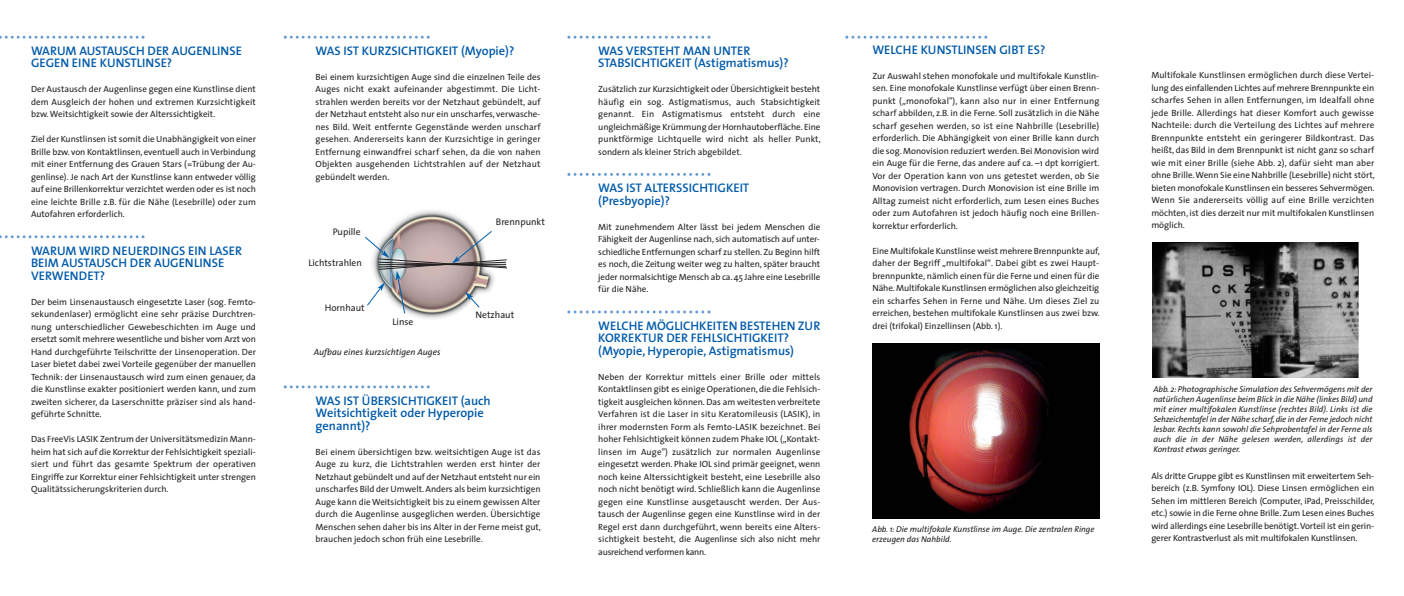
<style>
.page{position:relative;width:1404px;height:596px;background:#fff}
.page>*{position:absolute;margin:0;border:0;box-sizing:border-box;transform-origin:0 0}
.t1{font:600 12.5px/12.5px "The Sans";color:#005aaa}
.t2{font:9.5px "The Sans";color:#231f20}
.t3{font:9px/12.5px "The Sans";color:#231f20;text-align:justify}
.t4{font:italic 9px "The Sans";color:#231f20}
.t5{font:italic 8.5px/10px "The Sans";color:#231f20}
.s1{font-size:8.5px}
</style>
<div class="page">
<img style="left:872px;top:344px;width:227px;height:174px">
<img style="left:1152px;top:243px;width:205px;height:135px">
<img style="left:389px;top:210px;width:86px;height:109px">
<img style="left:365px;top:231px;width:142px;height:82px">
<svg style="left:0;top:36px;width:144px;height:3px"></svg>
<svg style="left:0;top:235px;width:144px;height:3px"></svg>
<svg style="left:284px;top:36px;width:145px;height:3px"></svg>
<svg style="left:284px;top:385px;width:145px;height:3px"></svg>
<svg style="left:567px;top:36px;width:143px;height:3px"></svg>
<svg style="left:567px;top:173px;width:143px;height:3px"></svg>
<svg style="left:567px;top:310px;width:143px;height:3px"></svg>
<svg style="left:845px;top:36px;width:142px;height:3px"></svg>
<h1 class="t1" style="left:31px;top:47px;width:212px">WARUM AUSTAUSCH DER AUGENLINSE<br>GEGEN EINE KUNSTLINSE?</h1>
<p class="t3" style="left:31px;top:84px;width:226px">Der Austausch der Augenlinse gegen eine Kunstlinse dient dem Ausgleich der hohen und extremen Kurzsichtigkeit bzw. Weitsichtigkeit sowie der Alterssichtigkeit.</p>
<p class="t3" style="left:31px;top:134px;width:226px">Ziel der Kunstlinsen ist somit die Unabhängigkeit von einer Brille bzw. von Kontaktlinsen, eventuell auch in Verbindung mit einer Entfernung des Grauen Stars (=Trübung der Au&shy;genlinse). Je nach Art der Kunstlinse kann entweder völlig auf eine Brillenkorrektur verzichtet werden oder es ist noch eine leichte Brille z.B. für die Nähe (Lesebrille) oder zum Autofahren erforderlich.</p>
<h1 class="t1" style="left:31px;top:247px;width:212px">WARUM WIRD NEUERDINGS EIN LASER<br>BEIM AUSTAUSCH DER AUGENLINSE<br>VERWENDET?</h1>
<p class="t3" style="left:31px;top:296px;width:226px">Der beim Linsenaustausch eingesetzte Laser (sog. Femto&shy;sekundenlaser) ermöglicht eine sehr präzise Durchtren&shy;nung unterschiedlicher Gewebeschichten im Auge und ersetzt somit mehrere wesentliche und bisher vom Arzt von Hand durchgeführte Teilschritte der Linsenoperation. Der Laser bietet dabei zwei Vorteile gegenüber der manuellen Technik: der Linsenaustausch wird zum einen genauer, da die Kunstlinse exakter positioniert werden kann, und zum zweiten sicherer, da Laserschnitte präziser sind als hand&shy;geführte Schnitte.</p>
<p class="t3" style="left:31px;top:434px;width:226px">Das FreeVis LASIK Zentrum der Universitätsmedizin Mann&shy;heim hat sich auf die Korrektur der Fehlsichtigkeit speziali&shy;siert und führt das gesamte Spektrum der operativen Eingriffe zur Korrektur einer Fehlsichtigkeit unter strengen Qualitätssicherungskriterien durch.</p>
<h1 class="t1" style="left:315px;top:47px;width:200px">WAS IST KURZSICHTIGKEIT (Myopie)?</h1>
<p class="t3" style="left:315px;top:71px;width:226px">Bei einem kurzsichtigen Auge sind die einzelnen Teile des Auges nicht exakt aufeinander abgestimmt. Die Licht&shy;strahlen werden bereits vor der Netzhaut gebündelt, auf der Netzhaut entsteht also nur ein unscharfes, verwasche&shy;nes Bild. Weit entfernte Gegenstände werden unscharf gesehen. Andererseits kann der Kurzsichtige in geringer Entfernung einwandfrei scharf sehen, da die von nahen Objekten ausgehenden Lichtstrahlen auf der Netzhaut gebündelt werden.</p>
<p class="t2" style="left:333px;top:228px;width:29px">Pupille</p>
<p class="t2" style="left:308px;top:258px;width:55px">Lichtstrahlen</p>
<p class="t2" style="left:325px;top:304px;width:42px">Hornhaut</p>
<p class="t2" style="left:392px;top:318px;width:22px">Linse</p>
<p class="t4" style="left:314px;top:348px;width:128px">Aufbau eines kurzsichtigen Auges</p>
<p class="t2" style="left:496px;top:218px;width:50px">Brennpunkt</p>
<p class="t2" style="left:475px;top:311px;width:40px">Netzhaut</p>
<h1 class="t1" style="left:315px;top:397px;width:177px">WAS IST ÜBERSICHTIGKEIT (auch<br>Weitsichtigkeit oder Hyperopie genannt)?</h1>
<p class="t3" style="left:315px;top:446px;width:227px">Bei einem übersichtigen bzw. weitsichtigen Auge ist das Auge zu kurz, die Lichtstrahlen werden erst hinter der Netzhaut gebündelt und auf der Netzhaut entsteht nur ein unscharfes Bild der Umwelt. Anders als beim kurzsichtigen Auge kann die Weitsichtigkeit bis zu einem gewissen Alter durch die Augenlinse ausgeglichen werden. Übersichtige Menschen sehen daher bis ins Alter in der Ferne meist gut, brauchen jedoch schon früh eine Lesebrille.</p>
<h1 class="t1" style="left:598px;top:47px;width:192px">WAS VERSTEHT MAN UNTER<br>STAB SICHTIGKEIT (Astigmatismus)?</h1>
<p class="t3" style="left:598px;top:84px;width:224px">Zusätzlich zur Kurzsichtigkeit oder Übersichtigkeit besteht häufig ein sog. Astigmatismus, auch Stabsichtigkeit genannt. Ein Astigmatismus entsteht durch eine ungleichmäßige Krümmung der Hornhautoberfläche. Eine punktförmige Lichtquelle wird nicht als heller Punkt, sondern als kleiner Strich abgebildet<span class="s1">.</span></p>
<h1 class="t1" style="left:598px;top:184px;width:153px">WAS IST ALTERSSICHTIGKEIT (Presbyopie)?</h1>
<p class="t3" style="left:598px;top:221px;width:223px">Mit zunehmendem Alter lässt bei jedem Menschen die Fähigkeit der Augenlinse nach, sich automatisch auf unter&shy;schiedliche Entfernungen scharf zu stellen. Zu Beginn hilft es noch, die Zeitung weiter weg zu halten, später braucht jeder normalsichtige Mensch ab ca. 45 Jahre eine Lesebrille für die Nähe.</p>
<h1 class="t1" style="left:598px;top:322px;width:223px">WELCHE MÖGLICHKEITEN BESTEHEN ZUR<br>KORREKTUR DER FEHLSICHTIG KEIT? (Myopie, Hyperopie, Astig matismus)</h1>
<p class="t3" style="left:598px;top:371px;width:223px">Neben der Korrektur mittels einer Brille oder mittels Kontaktlinsen gibt es einige Operationen, die die Fehlsich&shy;tigkeit ausgleichen können. Das am weitesten verbreitete Verfahren ist die Laser in situ Keratomileusis (LASIK), in ihrer modernsten Form als Femto-LASIK bezeichnet. Bei hoher Fehlsichtigkeit können zudem Phake IOL („Kontakt&shy;linsen im Auge") zusätzlich zur normalen Augenlinse eingesetzt werden. Phake IOL sind primär geeignet, wenn noch keine Alterssichtigkeit besteht, eine Lesebrille also noch nicht benötigt wird. Schließlich kann die Augenlinse gegen eine Kunstlinse ausgetauscht werden. Der Aus&shy;tausch der Augenlinse gegen eine Kunstlinse wird in der Regel erst dann durchgeführt, wenn bereits eine Alters&shy;sichtigkeit besteht, die Augenlinse sich also nicht mehr ausreichend verformen kann.</p>
<h1 class="t1" style="left:872px;top:46px;width:174px">WELCHE KUNSTLINSEN GIBT ES?</h1>
<p class="t3" style="left:872px;top:70px;width:229px">Zur Auswahl stehen monofokale und multifokale Kunstlin&shy;sen. Eine monofokale Kunstlinse verfügt über einen Brenn&shy;punkt („monofokal"), kann also nur in einer Entfernung scharf abbilden, z.B. in die Ferne. Soll zusätzlich in die Nähe scharf gesehen werden, so ist eine Nahbrille (Lesebrille) erforderlich. Die Abhängigkeit von einer Brille kann durch die sog. Monovision reduziert werden. Bei Monovision wird ein Auge für die Ferne, das andere auf ca. –1 dpt korrigiert.<br>Vor der Operation kann von uns getestet werden, ob Sie Monovision vertragen. Durch Monovision ist eine Brille im Alltag zumeist nicht erforderlich, zum Lesen eines Buches oder zum Autofahren ist jedoch häufig noch eine Brillen&shy;korrektur erforderlich.</p>
<p class="t3" style="left:872px;top:245px;width:229px">Eine Multifokale Kunstlinse weist mehrere Brennpunkte auf, daher der Begriff „multifokal“. Dabei gibt es zwei Haupt&shy;brennpunkte, nämlich einen für die Ferne und einen für die Nähe. Multifokale Kunstlinsen ermöglichen also gleichzeitig ein scharfes Sehen in Ferne und Nähe. Um dieses Ziel zu erreichen, bestehen multifokale Kunstlinsen aus zwei bzw. drei (trifokal) Einzellinsen (Abb. 1).</p>
<p class="t5" style="left:872px;top:526px;width:224px">Abb. 1: Die multifokale Kunstlinse im Auge. Die zentralen Ringe erzeugen das Nahbild.</p>
<p class="t3" style="left:1151px;top:70px;width:225px">Multifokale Kunstlinsen ermöglichen durch diese Vertei&shy;lung des einfallenden Lichtes auf mehrere Brennpunkte ein scharfes Sehen in allen Entfernungen, im Idealfall ohne jede Brille. Allerdings hat dieser Komfort auch gewisse Nachteile: durch die Verteilung des Lichtes auf mehrere Brennpunkte entsteht ein geringerer Bildkontrast. Das heißt, das Bild in dem Brennpunkt ist nicht ganz so scharf wie mit einer Brille (siehe Abb. 2), dafür sieht man aber ohne Brille. Wenn Sie eine Nahbrille (Lesebrille) nicht stört, bieten monofokale Kunstlinsen ein besseres Sehvermögen.<br>Wenn Sie andererseits völlig auf eine Brille verzichten möchten, ist dies derzeit nur mit multifokalen Kunstlinsen möglich.</p>
<p class="t5" style="left:1153px;top:386px;width:221px;text-align:justify">Abb. 2: Photographische Simulation des Sehvermögens mit der natürlichen Augenlinse beim Blick in die Nähe (linkes Bild) und mit einer multifokalen Kunstlinse (rechtes Bild). Links ist die Sehzeichentafel in der Nähe scharf, die in der Ferne jedoch nicht lesbar. Rechts kann sowohl die Sehprobentafel in der Ferne als auch die in der Nähe gelesen werden, allerdings ist der Kontrast etwas geringer.</p>
<p class="t3" style="left:1151px;top:470px;width:225px">Als dritte Gruppe gibt es Kunstlinsen mit erweitertem Seh&shy;bereich (z.B. Symfony IOL). Diese Linsen ermöglichen ein Sehen im mittleren Bereich (Computer, iPad, Preisschilder, etc.) sowie in die Ferne ohne Brille. Zum Lesen eines Buches wird allerdings eine Lesebrille benötigt. Vorteil ist ein gerin&shy;gerer Kontrastverlust als mit multifokalen Kunstlinsen.</p>
</div>
